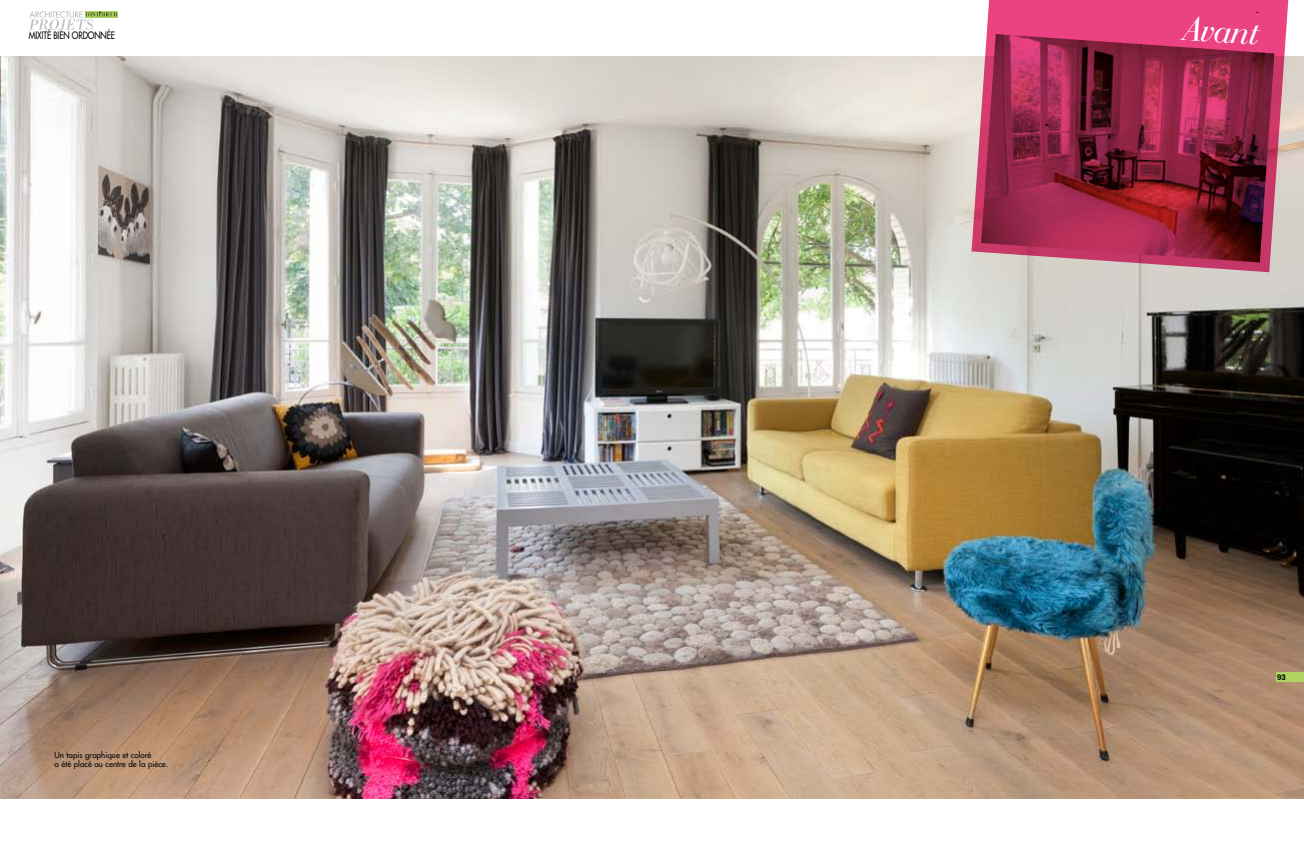
<style>
.page{position:relative;width:1304px;height:842px;background:#fff}
.page>*{position:absolute;margin:0;border:0;box-sizing:border-box;transform-origin:0 0}
.t1{font:italic 36px "Bauer Bodoni BT";color:#fff}
.t2{font:10px "Futura";letter-spacing:-.01em;color:#000;scale:.8 1}
.t3{font:8px/9px "Futura";color:#000}
.t4{font:600 8px "Franklin Gothic IT Cby BT";color:#000;scale:.9 1}
</style>
<div class="page">
<img style="left:0;top:57px;width:1304px;height:741px">
<div style="left:85px;top:11px;width:33px;height:7px;background:#b0d361"></div>
<svg style="left:29px;top:11px;width:88px;height:20px"></svg>
<div style="left:1276px;top:672px;width:28px;height:10px;background:#b0d361"></div>
<svg style="left:972px;top:0;width:317px;height:272px"></svg>
<p class="t2" style="left:29px;top:29px;width:110px">Mixité bien ordonnée</p>
<p class="t3" style="left:55px;top:751px;width:115px">Un tapis graphique et coloré<br>a été placé au centre de la pièce.</p>
<h1 class="t1" style="left:1187px;top:6px;width:76px;rotate:4deg">Avant</h1>
<p class="t4" style="left:1277px;top:672px;width:11px">93</p>
</div>
